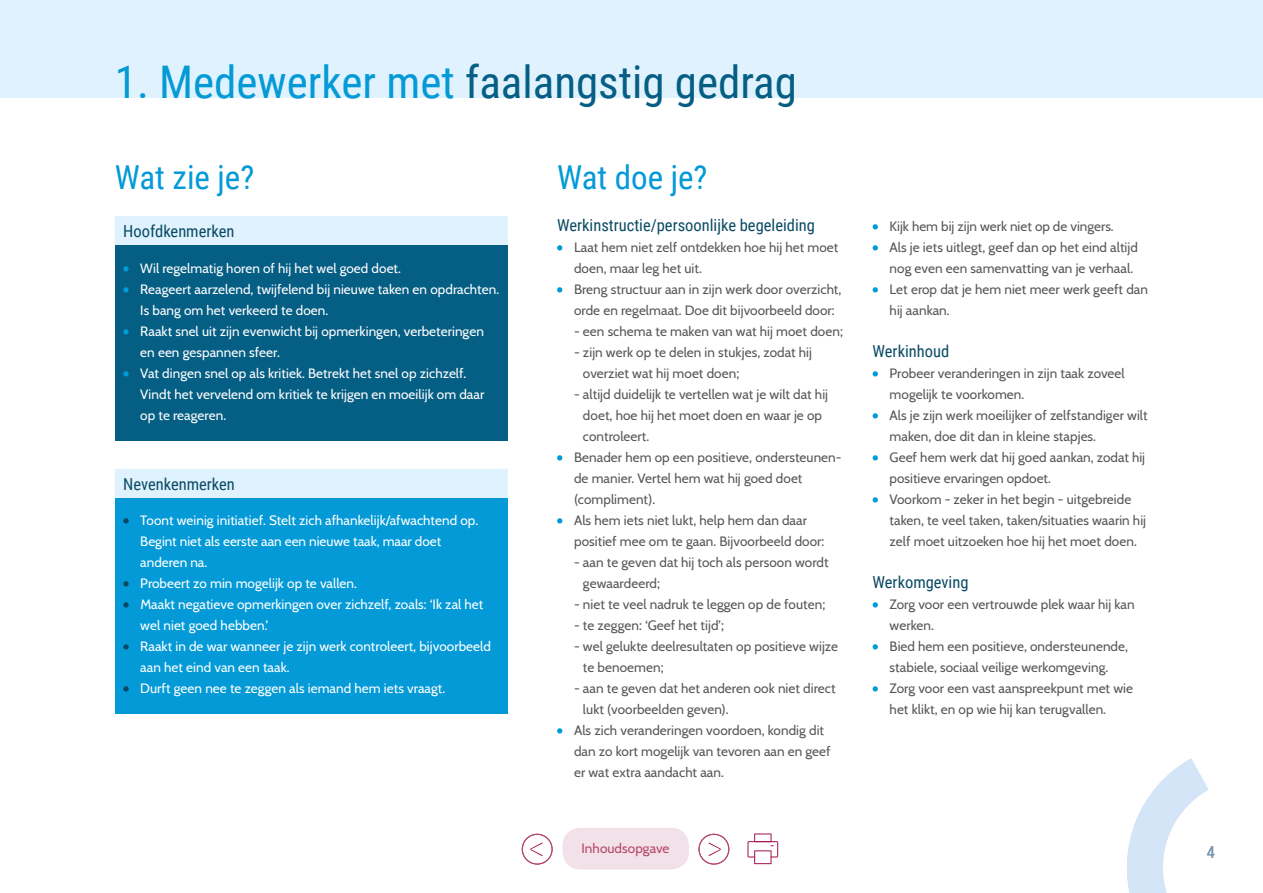
<style>
.page{position:relative;width:1263px;height:893px;background:#fff}
.page>*{position:absolute;margin:0;border:0;box-sizing:border-box;transform-origin:0 0}
.t1{font:45px "Roboto Condensed";color:#055e84}
.t2{font:33px "Roboto Condensed";color:#039ad7}
.t3{font:16.5px "Roboto Condensed";color:#094a63}
.t4{font:16.5px "Roboto Condensed";color:#7b95b1}
.t5{font:13.5px/21px "Cabin";letter-spacing:.005em;color:#575756}
.t6{font:13.5px/21px "Cabin";letter-spacing:.005em;color:#fff}
.t7{font:13.5px "Cabin";letter-spacing:.005em;color:#b44769}
.s1{color:#039ad7}
</style>
<div class="page">
<div style="left:0;top:0;width:1263px;height:98px;background:#e0f2fd"></div>
<svg style="left:1127px;top:758px;width:81px;height:135px"></svg>
<svg style="left:873px;top:224px;width:5px;height:6px"></svg>
<svg style="left:873px;top:245px;width:5px;height:6px"></svg>
<svg style="left:873px;top:287px;width:5px;height:6px"></svg>
<svg style="left:873px;top:371px;width:5px;height:6px"></svg>
<svg style="left:873px;top:413px;width:5px;height:6px"></svg>
<svg style="left:873px;top:455px;width:5px;height:6px"></svg>
<svg style="left:873px;top:497px;width:5px;height:6px"></svg>
<svg style="left:873px;top:602px;width:5px;height:6px"></svg>
<svg style="left:873px;top:644px;width:5px;height:6px"></svg>
<svg style="left:873px;top:686px;width:5px;height:6px"></svg>
<svg style="left:115px;top:216px;width:393px;height:282px;fill:#dff2fd"></svg>
<div style="left:115px;top:245px;width:393px;height:196px;background:#055e84"></div>
<div style="left:115px;top:498px;width:393px;height:216px;background:#039ad7"></div>
<svg style="left:123px;top:266px;width:6px;height:6px"></svg>
<svg style="left:123px;top:287px;width:6px;height:6px"></svg>
<svg style="left:123px;top:329px;width:6px;height:6px"></svg>
<svg style="left:123px;top:371px;width:6px;height:6px"></svg>
<svg style="left:123px;top:518px;width:6px;height:6px"></svg>
<svg style="left:123px;top:581px;width:6px;height:6px"></svg>
<svg style="left:123px;top:602px;width:6px;height:6px"></svg>
<svg style="left:123px;top:644px;width:6px;height:6px"></svg>
<svg style="left:123px;top:686px;width:6px;height:6px"></svg>
<svg style="left:557px;top:245px;width:5px;height:6px"></svg>
<svg style="left:557px;top:287px;width:5px;height:6px"></svg>
<svg style="left:557px;top:455px;width:5px;height:6px"></svg>
<svg style="left:557px;top:518px;width:5px;height:6px"></svg>
<svg style="left:557px;top:728px;width:5px;height:6px"></svg>
<div style="left:563px;top:828px;width:126px;height:41px;background:#f2e1e8;border-radius:18px"></div>
<svg style="left:708px;top:842px;width:14px;height:14px"></svg>
<div style="left:698px;top:834px;width:31px;height:31px;border:1px solid #b44769;border-radius:50%"></div>
<svg style="left:529px;top:842px;width:14px;height:14px"></svg>
<div style="left:522px;top:834px;width:31px;height:31px;border:1px solid #b44769;border-radius:50%"></div>
<svg style="left:747px;top:833px;width:31px;height:31px"></svg>
<h1 class="t1" style="left:115px;top:50px;width:684px"><span class="s1">1. Medewerker met</span> faalangstig gedrag</h1>
<h2 class="t2" style="left:115px;top:154px;width:141px">Wat zie je?</h2>
<p class="t3" style="left:123px;top:219px;width:113px">Hoofdkenmerken</p>
<p class="t6" style="left:140px;top:257px;width:360px">Wil regelmatig horen of hij het wel goed doet.<br>Reageert aarzelend, twijfelend bij nieuwe taken en opdrachten.<br>Is bang om het verkeerd te doen.<br>Raakt snel uit zijn evenwicht bij opmerkingen, verbeteringen en een gespannen sfeer.<br>Vat dingen snel op als kritiek. Betrekt het snel op zichzelf.<br>Vindt het vervelend om kritiek te krijgen en moeilijk om daar op te reageren.</p>
<p class="t3" style="left:123px;top:472px;width:113px">Nevenkenmerken</p>
<p class="t6" style="left:140px;top:509px;width:352px">Toont weinig initiatief. Stelt zich afhankelijk/afwachtend op.<br>Begint niet als eerste aan een nieuwe taak, maar doet anderen na.<br>Probeert zo min mogelijk op te vallen.<br>Maakt negatieve opmerkingen over zichzelf, zoals: ‘Ik zal het wel niet goed hebben.’<br>Raakt in de war wanneer je zijn werk controleert, bijvoorbeeld aan het eind van een taak.<br>Durft geen nee te zeggen als iemand hem iets vraagt.</p>
<h2 class="t2" style="left:557px;top:154px;width:152px">Wat doe je?</h2>
<p class="t3" style="left:557px;top:214px;width:259px">Werkinstructie/persoonlijke begeleiding</p>
<p class="t5" style="left:574px;top:236px;width:269px">Laat hem niet zelf ontdekken hoe hij het moet doen, maar leg het uit.<br>Breng structuur aan in zijn werk door overzicht, orde en regelmaat. Doe dit bijvoorbeeld door:</p>
<p class="t5" style="left:574px;top:320px;width:270px">- een schema te maken van wat hij moet doen;</p>
<p class="t5" style="left:583px;top:341px;width:231px;text-indent:-9px">- zijn werk op te delen in stukjes, zodat hij overziet wat hij moet doen;</p>
<p class="t5" style="left:574px;top:383px;width:256px">- altijd duidelijk te vertellen wat je wilt dat hij</p>
<p class="t5" style="left:583px;top:404px;width:241px">doet, hoe hij het moet doen en waar je op</p>
<p class="t5" style="left:583px;top:425px;width:68px">controleert.</p>
<p class="t5" style="left:574px;top:446px;width:269px">Benader hem op een positieve, ondersteunen-</p>
<p class="t5" style="left:574px;top:467px;width:230px">de manier. Vertel hem wat hij goed doet</p>
<p class="t5" style="left:574px;top:488px;width:83px">(compliment).</p>
<p class="t5" style="left:574px;top:509px;width:234px">Als hem iets niet lukt, help hem dan daar</p>
<p class="t5" style="left:574px;top:530px;width:252px">positief mee om te gaan. Bijvoorbeeld door:</p>
<p class="t5" style="left:583px;top:551px;width:247px;text-indent:-9px">- aan te geven dat hij toch als persoon wordt gewaardeerd;</p>
<p class="t5" style="left:574px;top:593px;width:253px">- niet te veel nadruk te leggen op de fouten;</p>
<p class="t5" style="left:574px;top:614px;width:151px">- te zeggen: ‘Geef het tijd’;</p>
<p class="t5" style="left:583px;top:635px;width:257px;text-indent:-9px">- wel gelukte deelresultaten op positieve wijze te benoemen;</p>
<p class="t5" style="left:574px;top:677px;width:263px">- aan te geven dat het anderen ook niet direct</p>
<p class="t5" style="left:583px;top:698px;width:147px">lukt (voorbeelden geven).</p>
<p class="t5" style="left:574px;top:719px;width:252px">Als zich veranderingen voordoen, kondig dit</p>
<p class="t5" style="left:574px;top:740px;width:258px">dan zo kort mogelijk van tevoren aan en geef</p>
<p class="t5" style="left:574px;top:761px;width:151px">er wat extra aandacht aan.</p>
<p class="t7" style="left:582px;top:838px;width:89px">Inhoudsopgave</p>
<p class="t5" style="left:890px;top:215px;width:260px">Kijk hem bij zijn werk niet op de vingers.<br>Als je iets uitlegt, geef dan op het eind altijd nog even een samenvatting van je verhaal.<br>Let erop dat je hem niet meer werk geeft dan hij aankan.</p>
<p class="t3" style="left:873px;top:340px;width:78px">Werkinhoud</p>
<p class="t5" style="left:890px;top:362px;width:260px">Probeer veranderingen in zijn taak zoveel mogelijk te voorkomen.<br>Als je zijn werk moeilijker of zelfstandiger wilt maken, doe dit dan in kleine stapjes.<br>Geef hem werk dat hij goed aankan, zodat hij positieve ervaringen opdoet.<br>Voorkom - zeker in het begin - uitgebreide taken, te veel taken, taken/situaties waarin hij zelf moet uitzoeken hoe hij het moet doen.</p>
<p class="t3" style="left:873px;top:571px;width:97px">Werkomgeving</p>
<p class="t5" style="left:890px;top:593px;width:246px">Zorg voor een vertrouwde plek waar hij kan werken.<br>Bied hem een positieve, ondersteunende, stabiele, sociaal veilige werkomgeving.<br>Zorg voor een vast aanspreekpunt met wie het klikt, en op wie hij kan terugvallen.</p>
<p class="t4" style="left:1207px;top:840px;width:10px">4</p>
</div>
